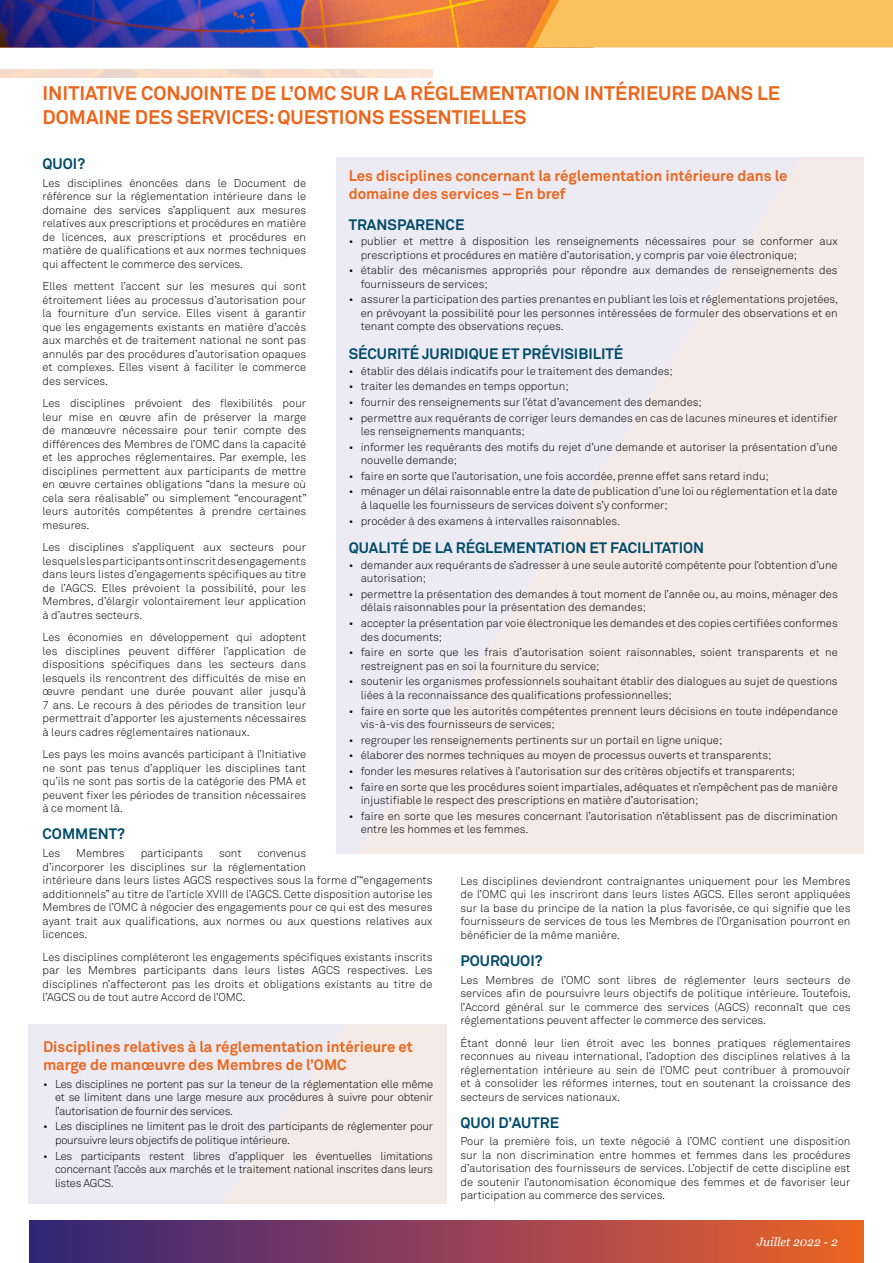
<style>
.page{position:relative;width:893px;height:1263px;background:#fff}
.page>*{position:absolute;margin:0;border:0;box-sizing:border-box;transform-origin:0 0}
.t1{font:700 19.5px/23.4px "Akkurat Pro";color:#ec651a}
.t2{font:700 15px/18px "Akkurat Pro";color:#ec651a}
.t3{font:700 15px "Akkurat Pro";color:#004b6a}
.t4{font:italic 12px "Georgia";color:#fff}
.t5{font:300 11.25px/13.5px "Akkurat Pro";color:#000;text-align:justify}
.t6{font:300 11.25px/13.5px "Akkurat Pro";letter-spacing:-.02em;color:#000}
</style>
<div class="page">
<img style="left:0;top:0;width:893px;height:47px">
<div style="left:30px;top:1220px;width:833px;height:43px;background:linear-gradient(to right,#33237d,#f0612c)"></div>
<div style="left:336px;top:158px;width:527px;height:696px;background:#eceaf3"></div>
<svg style="left:359px;top:158px;width:504px;height:696px;fill:#f5eae6"></svg>
<div style="left:28px;top:1024px;width:419px;height:180px;background:#eceaf3"></div>
<svg style="left:224px;top:1025px;width:223px;height:178px"></svg>
<h1 class="t1" style="left:43px;top:82px;width:739px">INITIATIVE CONJOINTE DE L’OMC SUR LA RÉGLEMENTATION INTÉRIEURE DANS LE<br>DOMAINE DES SERVICES: QUESTIONS ESSENTIELLES</h1>
<h2 class="t3" style="left:43px;top:155px;width:44px">QUOI?</h2>
<p class="t5" style="left:43px;top:176px;width:265px">Les disciplines énoncées dans le Document de référence sur la réglementation intérieure dans le domaine des services s’appliquent aux mesures relatives aux prescriptions et procédures en matière de licences, aux prescriptions et procédures en matière de qualifications et aux normes techniques qui affectent le commerce des services.</p>
<p class="t5" style="left:43px;top:280px;width:265px">Elles mettent l’accent sur les mesures qui sont étroitement liées au processus d’autorisation pour la fourniture d’un service. Elles visent à garantir que les engagements existants en matière d’accès aux marchés et de traitement national ne sont pas annulés par des procédures d’autorisation opaques et complexes. Elles visent à faciliter le commerce des services.</p>
<p class="t5" style="left:43px;top:397px;width:266px">Les disciplines prévoient des flexibilités pour leur mise en œuvre afin de préserver la marge de manœuvre nécessaire pour tenir compte des différences des Membres de l’OMC dans la capacité et les approches réglementaires. Par exemple, les disciplines permettent aux participants de mettre en œuvre certaines obligations “dans la mesure où cela sera réalisable” ou simplement “encouragent” leurs autorités compétentes à prendre certaines mesures.</p>
<p class="t5" style="left:43px;top:541px;width:265px">Les disciplines s’appliquent aux secteurs pour lesquels les participants ont inscrit des engagements dans leurs listes d’engagements spécifiques au titre de l’AGCS. Elles prévoient la possibilité, pour les Membres, d’élargir volontairement leur application à d’autres secteurs.</p>
<p class="t5" style="left:43px;top:631px;width:265px">Les économies en développement qui adoptent les disciplines peuvent différer l’application de dispositions spécifiques dans les secteurs dans lesquels ils rencontrent des difficultés de mise en œuvre pendant une durée pouvant aller jusqu’à 7 ans. Le recours à des périodes de transition leur permettrait d’apporter les ajustements nécessaires à leurs cadres réglementaires nationaux.</p>
<p class="t5" style="left:43px;top:748px;width:265px">Les pays les moins avancés participant à l’Initiative ne sont pas tenus d’appliquer les disciplines tant qu’ils ne sont pas sortis de la catégorie des PMA et peuvent fixer les périodes de transition nécessaires à ce moment là.</p>
<h2 class="t3" style="left:43px;top:825px;width:84px">COMMENT?</h2>
<p class="t5" style="left:43px;top:846px;width:19px">Les</p>
<p class="t5" style="left:76px;top:846px;width:50px">Membres</p>
<p class="t5" style="left:141px;top:846px;width:64px">participants</p>
<p class="t5" style="left:219px;top:846px;width:24px">sont</p>
<h2 class="t2" style="left:349px;top:166px;width:440px">Les disciplines concernant la réglementation intérieure dans le domaine des services – En bref</h2>
<h2 class="t3" style="left:349px;top:215px;width:117px">TRANSPARENCE</h2>
<p class="t5" style="left:361px;top:234px;width:478px;text-indent:-12px">• publier et mettre à disposition les renseignements nécessaires pour se conformer aux prescriptions et procédures en matière d’autorisation, y compris par voie électronique;</p>
<p class="t5" style="left:361px;top:264px;width:478px;text-indent:-12px">• établir des mécanismes appropriés pour répondre aux demandes de renseignements des fournisseurs de services;</p>
<p class="t5" style="left:361px;top:293px;width:479px;text-indent:-12px">• assurer la participation des parties prenantes en publiant les lois et réglementations projetées, en prévoyant la possibilité pour les personnes intéressées de formuler des observations et en tenant compte des observations reçues.</p>
<h2 class="t3" style="left:349px;top:345px;width:276px">SÉCURITÉ JURIDIQUE ET PRÉVISIBILITÉ</h2>
<p class="t5" style="left:349px;top:364px;width:326px">• établir des délais indicatifs pour le traitement des demandes;</p>
<p class="t5" style="left:349px;top:380px;width:221px">• traiter les demandes en temps opportun;</p>
<p class="t5" style="left:349px;top:395px;width:355px">• fournir des renseignements sur l’état d’avancement des demandes;</p>
<p class="t5" style="left:361px;top:411px;width:478px;text-indent:-12px">• permettre aux requérants de corriger leurs demandes en cas de lacunes mineures et identifier les renseignements manquants;</p>
<p class="t5" style="left:361px;top:440px;width:478px;text-indent:-12px">• informer les requérants des motifs du rejet d’une demande et autoriser la présentation d’une nouvelle demande;</p>
<p class="t5" style="left:349px;top:469px;width:422px">• faire en sorte que l’autorisation, une fois accordée, prenne effet sans retard indu;</p>
<p class="t5" style="left:361px;top:485px;width:478px;text-indent:-12px">• ménager un délai raisonnable entre la date de publication d’une loi ou réglementation et la date à laquelle les fournisseurs de services doivent s’y conformer;</p>
<p class="t5" style="left:349px;top:514px;width:273px">• procéder à des examens à intervalles raisonnables.</p>
<h2 class="t3" style="left:349px;top:539px;width:357px">QUALITÉ DE LA RÉGLEMENTATION ET FACILITATION</h2>
<p class="t5" style="left:361px;top:558px;width:478px;text-indent:-12px">• demander aux requérants de s’adresser à une seule autorité compétente pour l’obtention d’une autorisation;</p>
<p class="t5" style="left:361px;top:587px;width:479px;text-indent:-12px">• permettre la présentation des demandes à tout moment de l’année ou, au moins, ménager des délais raisonnables pour la présentation des demandes;</p>
<p class="t5" style="left:361px;top:616px;width:479px;text-indent:-12px">• accepter la présentation par voie électronique les demandes et des copies certifiées conformes des documents;</p>
<p class="t5" style="left:361px;top:645px;width:479px;text-indent:-12px">• faire en sorte que les frais d’autorisation soient raisonnables, soient transparents et ne restreignent pas en soi la fourniture du service;</p>
<p class="t5" style="left:361px;top:675px;width:479px;text-indent:-12px">• soutenir les organismes professionnels souhaitant établir des dialogues au sujet de questions liées à la reconnaissance des qualifications professionnelles;</p>
<p class="t5" style="left:361px;top:704px;width:479px;text-indent:-12px">• faire en sorte que les autorités compétentes prennent leurs décisions en toute indépendance vis-à-vis des fournisseurs de services;</p>
<p class="t5" style="left:349px;top:733px;width:375px">• regrouper les renseignements pertinents sur un portail en ligne unique;</p>
<p class="t5" style="left:349px;top:748px;width:424px">• élaborer des normes techniques au moyen de processus ouverts et transparents;</p>
<p class="t5" style="left:349px;top:764px;width:448px">• fonder les mesures relatives à l’autorisation sur des critères objectifs et transparents;</p>
<p class="t5" style="left:361px;top:780px;width:479px;text-indent:-12px">• faire en sorte que les procédures soient impartiales, adéquates et n’empêchent pas de manière injustifiable le respect des prescriptions en matière d’autorisation;</p>
<p class="t5" style="left:361px;top:809px;width:478px;text-indent:-12px">• faire en sorte que les mesures concernant l’autorisation n’établissent pas de discrimination entre les hommes et les femmes.</p>
<p class="t5" style="left:43px;top:846px;width:392px;text-align:left;text-indent:215px">convenus<br>d’incorporer les disciplines sur la réglementation<br>intérieure dans leurs listes AGCS respectives sous la forme d’“engagements additionnels” au titre de l’article XVIII de l’AGCS. Cette disposition autorise les Membres de l’OMC à négocier des engagements pour ce qui est des mesures ayant trait aux qualifications, aux normes ou aux questions relatives aux licences.</p>
<p class="t5" style="left:43px;top:950px;width:392px">Les disciplines compléteront les engagements spécifiques existants inscrits par les Membres participants dans leurs listes AGCS respectives. Les disciplines n’affecteront pas les droits et obligations existants au titre de l’AGCS ou de tout autre Accord de l’OMC.</p>
<p class="t5" style="left:460px;top:874px;width:392px">Les disciplines deviendront contraignantes uniquement pour les Membres de l’OMC qui les inscriront dans leurs listes AGCS. Elles seront appliquées sur la base du principe de la nation la plus favorisée, ce qui signifie que les fournisseurs de services de tous les Membres de l’Organisation pourront en bénéficier de la même manière.</p>
<h2 class="t3" style="left:460px;top:951px;width:84px">POURQUOI?</h2>
<p class="t5" style="left:460px;top:973px;width:392px">Les Membres de l’OMC sont libres de réglementer leurs secteurs de services afin de poursuivre leurs objectifs de politique intérieure. Toutefois, l’Accord général sur le commerce des services (AGCS) reconnaît que ces réglementations peuvent affecter le commerce des services.</p>
<p class="t5" style="left:460px;top:1036px;width:392px">Étant donné leur lien étroit avec les bonnes pratiques réglementaires reconnues au niveau international, l’adoption des disciplines relatives à la réglementation intérieure au sein de l’OMC peut contribuer à promouvoir et à consolider les réformes internes, tout en soutenant la croissance des secteurs de services nationaux.</p>
<h2 class="t3" style="left:460px;top:1113px;width:100px">QUOI D’AUTRE</h2>
<p class="t5" style="left:460px;top:1135px;width:392px">Pour la première fois, un texte négocié à l’OMC contient une disposition sur la non discrimination entre hommes et femmes dans les procédures d’autorisation des fournisseurs de services. L’objectif de cette discipline est de soutenir l’autonomisation économique des femmes et de favoriser leur participation au commerce des services.</p>
<h2 class="t2" style="left:43px;top:1038px;width:371px">Disciplines relatives à la réglementation intérieure et marge de manœuvre des Membres de l’OMC</h2>
<p class="t5" style="left:55px;top:1077px;width:380px;text-indent:-12px">• Les disciplines ne portent pas sur la teneur de la réglementation elle même et se limitent dans une large mesure aux procédures à suivre pour obtenir l’autorisation de fournir des services.</p>
<p class="t6" style="left:55px;top:1120px;width:379px;text-indent:-12px">• Les disciplines ne limitent pas le droit des participants de réglementer pour poursuivre leurs objectifs de politique intérieure.</p>
<p class="t5" style="left:55px;top:1149px;width:380px;text-indent:-12px">• Les participants restent libres d’appliquer les éventuelles limitations concernant l’accès aux marchés et le traitement national inscrites dans leurs listes AGCS.</p>
<p class="t4" style="left:757px;top:1233px;width:82px">Juillet 2022 - 2</p>
</div>
